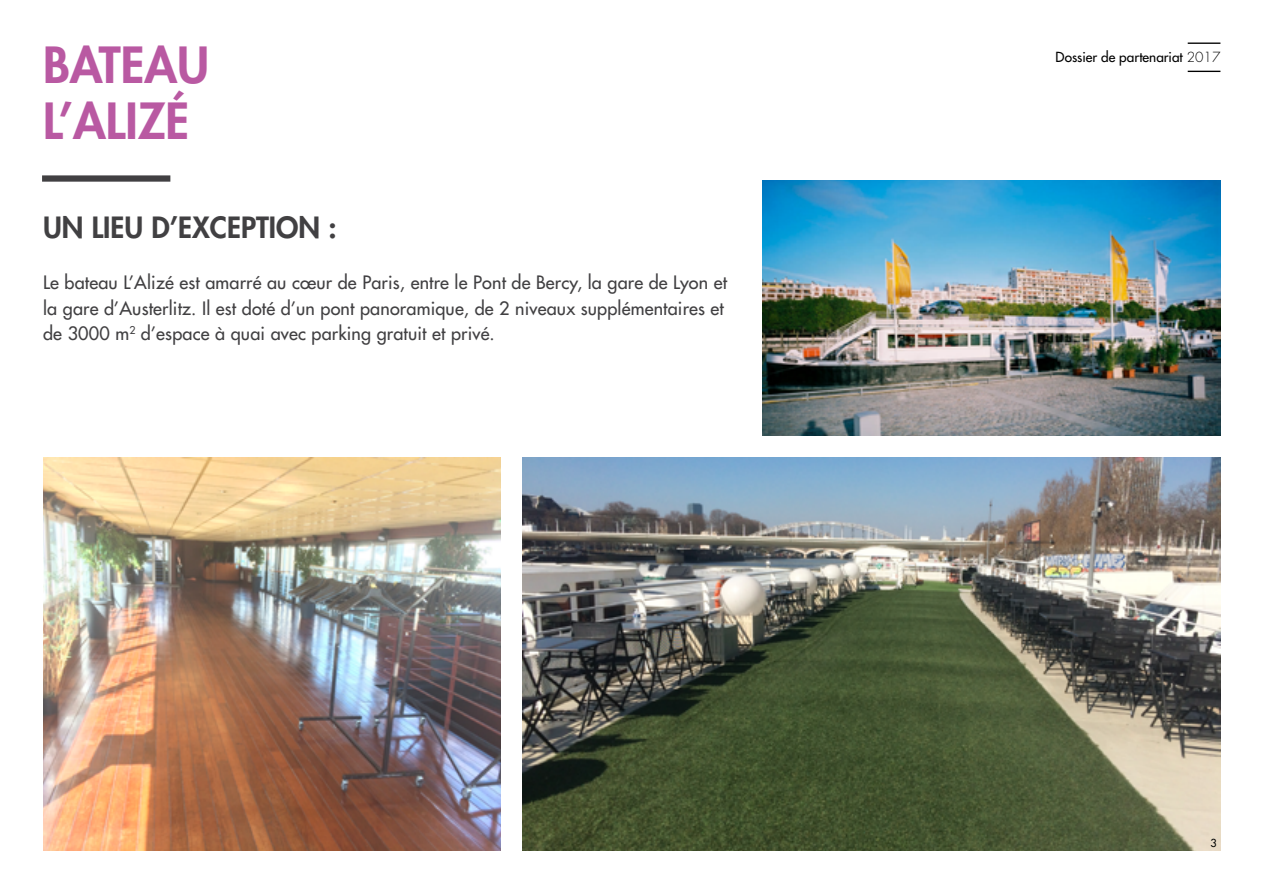
<style>
.page{position:relative;width:1263px;height:893px;background:#fff}
.page>*{position:absolute;margin:0;border:0;box-sizing:border-box;transform-origin:0 0}
.t1{font:800 48.45px/56.6px "Futura Std";color:#b959a2}
.t2{font:800 28.5px "Futura Std";color:#414042}
.t3{font:500 18px/25.5px "Futura Std";letter-spacing:.01em;color:#414042}
.t4{font:500 13.5px "Futura Std";color:#000}
.t5{font:500 10.8px "Futura Std";color:#000}
.s1{font-weight:300}
</style>
<div class="page">
<hr style="left:1188px;top:43px;width:32px;height:1px;background:#000">
<hr style="left:1188px;top:71px;width:32px;height:1px;background:#000">
<img style="left:762px;top:181px;width:458px;height:255px">
<div style="left:42px;top:175px;width:128px;height:7px;background:#414042"></div>
<img style="left:522px;top:457px;width:698px;height:393px">
<img style="left:43px;top:457px;width:458px;height:393px">
<h1 class="t1" style="left:43px;top:37px;width:168px">BATEAU<br>L’ALIZÉ</h1>
<h2 class="t2" style="left:43px;top:210px;width:295px">UN LIEU D’EXCEPTION :</h2>
<p class="t3" style="left:43px;top:270px;width:685px">Le bateau L’Alizé est amarré au cœur de Paris, entre le Pont de Bercy, la gare de Lyon et la gare d’Austerlitz. Il est doté d’un pont panoramique, de 2 niveaux supplémentaires et de 3000 m<sup>2</sup> d’espace à quai avec parking gratuit et privé.</p>
<p class="t4" style="left:1056px;top:49px;width:166px">Dossier de partenariat <span class="s1">2017</span></p>
<p class="t5" style="left:1210px;top:836px;width:8px">3</p>
</div>
